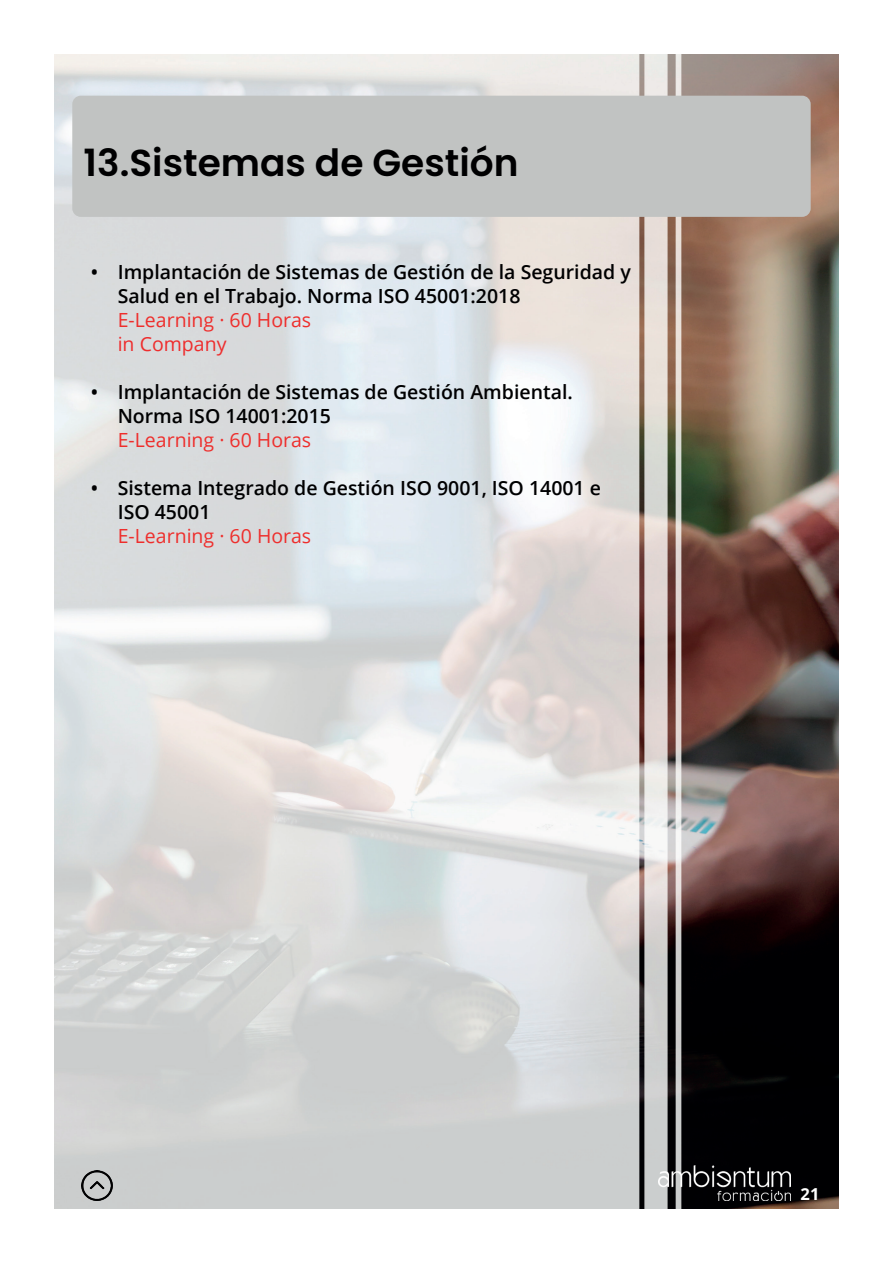
<style>
.page{position:relative;width:893px;height:1263px;background:#fff}
.page>*{position:absolute;margin:0;border:0;box-sizing:border-box;transform-origin:0 0}
.t1{font:600 37.5px "Poppins";color:#000001}
.t2{font:600 19.5px/24px "Open Sans";color:#000001}
.t3{font:19.5px "Open Sans";color:#ee2e2c}
.t4{font:19.5px "Open Sans";color:#ee2d2d}
.t5{font:700 16.5px "Open Sans";color:#fff}
</style>
<div class="page">
<img style="left:54px;top:54px;width:785px;height:1155px">
<div style="left:72px;top:96px;width:739px;height:121px;background:#c1c3c2;border-radius:9px"></div>
<img style="left:659px;top:1165px;width:131px;height:35px">
<img style="left:82px;top:1170px;width:30px;height:31px">
<h1 class="t1" style="left:84px;top:141px;width:436px">13.Sistemas de Gestión</h1>
<p class="t2" style="left:118px;top:259px;width:515px;text-indent:-27px">• Implantación de Sistemas de Gestión de la Seguridad y<br>Salud en el Trabajo. Norma ISO 45001:2018</p>
<p class="t3" style="left:118px;top:306px;width:195px">E-Learning · 60 Horas</p>
<p class="t4" style="left:118px;top:330px;width:110px">in Company</p>
<p class="t2" style="left:118px;top:379px;width:457px;text-indent:-27px">• Implantación de Sistemas de Gestión Ambiental.<br>Norma ISO 14001:2015</p>
<p class="t3" style="left:118px;top:426px;width:195px">E-Learning · 60 Horas</p>
<p class="t2" style="left:118px;top:475px;width:485px;text-indent:-27px">• Sistema Integrado de Gestión ISO 9001, ISO 14001 e<br>ISO 45001</p>
<p class="t3" style="left:118px;top:522px;width:195px">E-Learning · 60 Horas</p>
<p class="t5" style="left:801px;top:1183px;width:20px">21</p>
</div>
